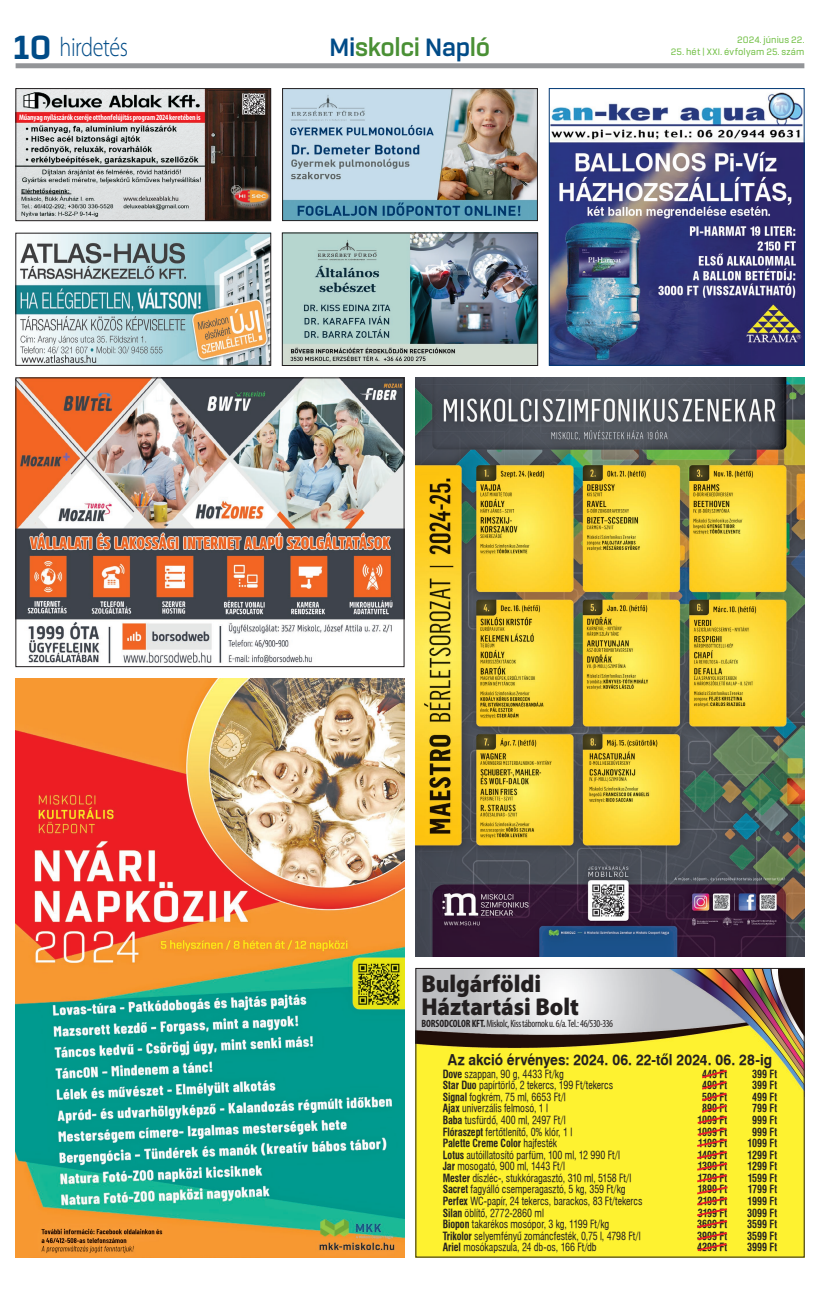
<style>
.page{position:relative;width:820px;height:1293px;background:#fff}
.page>*{position:absolute;margin:0;border:0;box-sizing:border-box;transform-origin:0 0}
.t1{font:800 36px "Rogan";color:#004b87}
.t2{font:700 27px "Rogan";letter-spacing:-.01em;color:#4a9035}
.t3{font:300 27px "Myriad Pro";letter-spacing:-.02em;color:#004b87;scale:.82 1}
.t4{font:900 24.4px/22.3px "Myriad Pro";color:#231f20;scale:.94 1}
.t5{font:700 14.9px "Swiss 721 PFL";color:#231f20;scale:.92 1}
.t6{font:10.9px "Swiss 721 Cn PFL";letter-spacing:-.005em;color:#231f20;scale:.92 1}
.t7{font:700 10.9px "Swiss 721 Cn PFL";color:#231f20;scale:.92 1}
.t8{font:condensed 10.6px "Myriad Pro";letter-spacing:-.03em;color:#231f20;scale:.94 1}
.Lead{font:500 10px "Rogan";letter-spacing:.01em;color:#71bf44}
.t9{font:700 condensed 8px "Myriad Pro";letter-spacing:-.015em;color:#fff;scale:.96 1}
.s1{color:#004b87}
.s2{font-weight:700}
.s3{font-weight:400}
</style>
<div class="page">
<img style="left:417px;top:970px;width:385px;height:285px">
<div style="left:415px;top:968px;width:389px;height:289px;border:1px solid #231f20"></div>
<svg style="left:694px;top:1068px;width:35px;height:184px;background:#fbd52e"></svg>
<div style="left:16px;top:63px;width:788px;height:5px;background:#939598"></div>
<img style="left:18px;top:90px;width:251px;height:129px">
<div style="left:16px;top:88px;width:255px;height:133px;border:1px solid #231f20"></div>
<img style="left:243px;top:94px;width:21px;height:21px">
<img style="left:16px;top:679px;width:388px;height:578px">
<img style="left:284px;top:235px;width:251px;height:129px">
<div style="left:282px;top:233px;width:255px;height:133px;border:1px solid #231f20"></div>
<img style="left:284px;top:90px;width:251px;height:129px">
<div style="left:282px;top:88px;width:255px;height:133px;border:1px solid #231f20"></div>
<img style="left:18px;top:380px;width:384px;height:284px">
<div style="left:16px;top:378px;width:388px;height:289px;border:1px solid #231f20"></div>
<img style="left:415px;top:378px;width:389px;height:578px">
<img style="left:551px;top:92px;width:251px;height:271px">
<div style="left:549px;top:88px;width:255px;height:277px;border:1px solid #013874"></div>
<img style="left:18px;top:235px;width:251px;height:128px">
<p class="t1" style="left:14px;top:27px;width:39px">10</p>
<p class="t2" style="left:329px;top:32px;width:162px"><span class="s1">Mi</span>skolci <span class="s1">Nap</span>ló</p>
<p class="Lead" style="left:670px;top:46px;width:135px">25. hét | XXI. évfolyam 25. szám</p>
<p class="t3" style="left:60px;top:32px;width:85px">hirdetés</p>
<p class="Lead" style="left:736px;top:34px;width:69px">2024. június 22.</p>
<p class="t9" style="left:19px;top:113px;width:191px">Műanyag nyílászárók cseréje otthonfelújítás program 2024 keretében is</p>
<p class="t4" style="left:421px;top:973px;width:169px">Bulgárföldi<br>Háztartási Bolt</p>
<p class="t8" style="left:421px;top:1018px;width:205px"><span class="s2">BORSODCOLOR KFT.</span> Miskolc, Kiss tábornok u. 6/a. Tel.: 46/530-336</p>
<p class="t5" style="left:447px;top:1050px;width:354px">Az akció érvényes: 2024. 06. 22-től 2024. 06. 28-ig</p>
<p class="t6" style="left:442px;top:1067px;width:133px"><span class="s2">Dove</span> szappan, 90 g, 4433 Ft/kg</p>
<p class="t7" style="left:701px;top:1067px;width:29px">449 Ft</p>
<p class="t7" style="left:751px;top:1067px;width:29px">399 Ft</p>
<p class="t6" style="left:442px;top:1079px;width:187px"><span class="s2">Star Duo</span> papírtörlő, 2 tekercs, 199 Ft/tekercs</p>
<p class="t7" style="left:702px;top:1079px;width:29px">499 Ft</p>
<p class="t7" style="left:751px;top:1079px;width:29px">399 Ft</p>
<p class="t6" style="left:442px;top:1090px;width:135px"><span class="s2">Signal</span> fogkrém, 75 ml, 6653 Ft/l</p>
<p class="t7" style="left:702px;top:1090px;width:29px">599 Ft</p>
<p class="t7" style="left:751px;top:1090px;width:29px">499 Ft</p>
<p class="t6" style="left:442px;top:1102px;width:116px"><span class="s2">Ajax</span> univerzális felmosó, 1 l</p>
<p class="t7" style="left:702px;top:1102px;width:29px">899 Ft</p>
<p class="t7" style="left:751px;top:1102px;width:29px">799 Ft</p>
<p class="t6" style="left:442px;top:1113px;width:135px"><span class="s2">Baba</span> tusfürdő, 400 ml, 2497 Ft/l</p>
<p class="t7" style="left:697px;top:1113px;width:34px">1099 Ft</p>
<p class="t7" style="left:751px;top:1113px;width:29px">999 Ft</p>
<p class="t6" style="left:442px;top:1125px;width:142px"><span class="s2">Flóraszept</span> fertőtlenítő, 0% klór, 1 l</p>
<p class="t7" style="left:697px;top:1125px;width:34px">1099 Ft</p>
<p class="t7" style="left:751px;top:1125px;width:29px">999 Ft</p>
<p class="t7" style="left:442px;top:1136px;width:126px">Palette Creme Color <span class="s3">hajfesték</span></p>
<p class="t7" style="left:698px;top:1136px;width:33px">1199 Ft</p>
<p class="t7" style="left:747px;top:1136px;width:34px">1099 Ft</p>
<p class="t6" style="left:442px;top:1148px;width:194px"><span class="s2">Lotus</span> autóillatosító parfüm, 100 ml, 12 990 Ft/l</p>
<p class="t7" style="left:697px;top:1148px;width:34px">1499 Ft</p>
<p class="t7" style="left:747px;top:1148px;width:34px">1299 Ft</p>
<p class="t6" style="left:442px;top:1159px;width:134px"><span class="s2">Jar</span> mosogató, 900 ml, 1443 Ft/l</p>
<p class="t7" style="left:697px;top:1159px;width:34px">1399 Ft</p>
<p class="t7" style="left:747px;top:1159px;width:34px">1299 Ft</p>
<p class="t6" style="left:442px;top:1171px;width:206px"><span class="s2">Mester</span> díszléc-, stukkóragasztó, 310 ml, 5158 Ft/l</p>
<p class="t7" style="left:697px;top:1171px;width:33px">1799 Ft</p>
<p class="t7" style="left:747px;top:1171px;width:34px">1599 Ft</p>
<p class="t6" style="left:442px;top:1183px;width:200px"><span class="s2">Sacret</span> fagyálló csemperagasztó, 5 kg, 359 Ft/kg</p>
<p class="t7" style="left:697px;top:1183px;width:33px">1899 Ft</p>
<p class="t7" style="left:747px;top:1183px;width:33px">1799 Ft</p>
<p class="t6" style="left:442px;top:1194px;width:218px"><span class="s2">Perfex</span> WC-papír, 24 tekercs, barackos, 83 Ft/tekercs</p>
<p class="t7" style="left:697px;top:1194px;width:34px">2199 Ft</p>
<p class="t7" style="left:747px;top:1194px;width:34px">1999 Ft</p>
<p class="t6" style="left:442px;top:1206px;width:111px"><span class="s2">Silan</span> öblítő, 2772-2860 ml</p>
<p class="t7" style="left:697px;top:1206px;width:34px">3199 Ft</p>
<p class="t7" style="left:746px;top:1206px;width:34px">3099 Ft</p>
<p class="t6" style="left:442px;top:1217px;width:182px"><span class="s2">Biopon</span> takarékos mosópor, 3 kg, 1199 Ft/kg</p>
<p class="t7" style="left:697px;top:1217px;width:34px">3699 Ft</p>
<p class="t7" style="left:746px;top:1217px;width:34px">3599 Ft</p>
<p class="t6" style="left:442px;top:1229px;width:216px"><span class="s2">Trikolor</span> selyemfényű zománcfesték, 0,75 l, 4798 Ft/l</p>
<p class="t7" style="left:697px;top:1229px;width:34px">3999 Ft</p>
<p class="t7" style="left:746px;top:1229px;width:34px">3599 Ft</p>
<p class="t6" style="left:442px;top:1240px;width:169px"><span class="s2">Ariel</span> mosókapszula, 24 db-os, 166 Ft/db</p>
<p class="t7" style="left:697px;top:1240px;width:34px">4299 Ft</p>
<p class="t7" style="left:746px;top:1240px;width:34px">3999 Ft</p>
</div>
